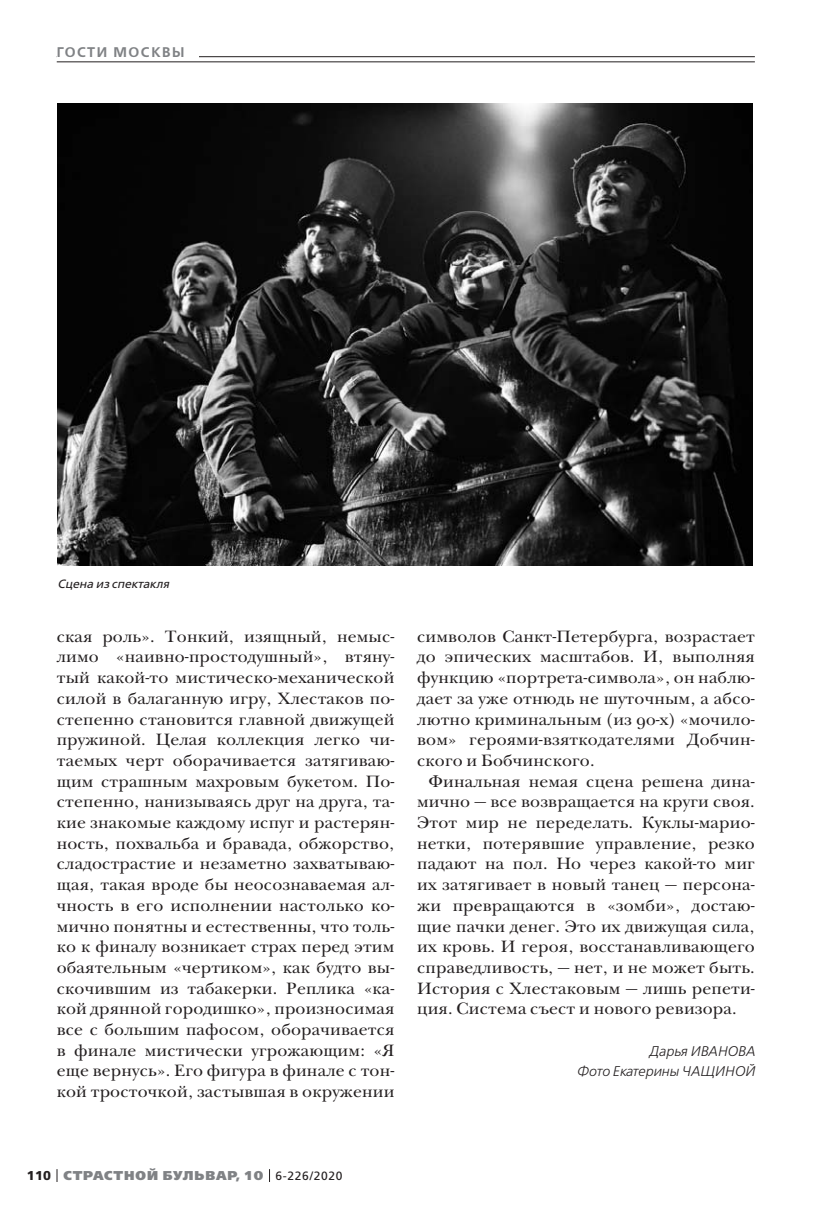
<style>
.page{position:relative;width:823px;height:1219px;background:#fff}
.page>*{position:absolute;margin:0;border:0;box-sizing:border-box;transform-origin:0 0}
.t1{font:17px/20.6px "New Baskerville ITC";letter-spacing:.01em;color:#231f20;text-align:justify}
.t2{font:italic 300 14px/20.8px "Free Set";color:#231f20;text-align:right}
.t3{font:600 14px "Free Set";letter-spacing:.11em;color:#808285}
.t4{font:800 12.8px "Free Set";letter-spacing:.07em;color:#808285}
.t5{font:italic 12px "Free Set";color:#231f20}
.s1{font-weight:700;color:#231f20}
.s2{font-weight:400;font-size:12px;color:#231f20}
</style>
<div class="page">
<svg style="left:57px;top:1169px;width:1px;height:13px"></svg>
<svg style="left:269px;top:1169px;width:1px;height:13px"></svg>
<hr style="left:57px;top:56px;width:697px;height:1px;background:#231f20">
<div style="left:57px;top:41px;width:141px;height:21px;background:#fff"></div>
<hr style="left:57px;top:62px;width:697px;height:1px;background:#231f20">
<img style="left:58px;top:103px;width:694px;height:463px">
<p class="t3" style="left:57px;top:45px;width:129px">ГОСТИ МОСКВЫ</p>
<p class="t5" style="left:58px;top:578px;width:113px">Сцена из спектакля</p>
<p class="t1" style="left:57px;top:627px;width:339px">ская роль». Тонкий, изящный, немыс&shy;лимо «наивно-простодушный», втяну&shy;тый какой-то мистическо-механической силой в балаганную игру, Хлестаков по&shy;степенно становится главной движущей пружиной. Целая коллекция легко чи&shy;таемых черт оборачивается затягиваю&shy;щим страшным махровым букетом. По&shy;степенно, нанизываясь друг на друга, та&shy;кие знакомые каждому испуг и растерян&shy;ность, похвальба и бравада, обжорство, сладострастие и незаметно захватываю&shy;щая, такая вроде бы неосознаваемая ал&shy;чность в его исполнении настолько ко&shy;мично понятны и естественны, что толь&shy;ко к финалу возникает страх перед этим обаятельным «чертиком», как будто вы&shy;скочившим из табакерки. Реплика «ка&shy;кой дрянной городишко», произносимая все с большим пафосом, оборачивается в финале мистически угрожающим: «Я еще вернусь». Его фигура в финале с тон&shy;кой тросточкой, застывшая в окружении</p>
<p class="t1" style="left:417px;top:627px;width:339px">символов Санкт-Петербурга, возрастает до эпических масштабов. И, выполняя функцию «портрета-символа», он наблю&shy;дает за уже отнюдь не шуточным, а абсо&shy;лютно криминальным (из 90-х) «мочило&shy;вом» героями-взяткодателями Добчин&shy;ского и Бобчинского.</p>
<p class="t1" style="left:417px;top:772px;width:339px;text-indent:11px">Финальная немая сцена решена дина&shy;мично — все возвращается на круги своя.<br>Этот мир не переделать. Куклы-марио&shy;нетки, потерявшие управление, резко падают на пол. Но через какой-то миг их затягивает в новый танец — персона&shy;жи превращаются в «зомби», достаю&shy;щие пачки денег. Это их движущая сила, их кровь. И героя, восстанавливающего справедливость, — нет, и не может быть.<br>История с Хлестаковым — лишь репети&shy;ция. Система съест и нового ревизора.</p>
<p class="t2" style="left:576px;top:1041px;width:180px">Дарья ИВАНОВА<br>Фото Екатерины ЧАЩИНОЙ</p>
<p class="t4" style="left:27px;top:1169px;width:317px"><span class="s1">110</span> СТРАСТНОЙ БУЛЬВАР, 10 <span class="s2">6-226/2020</span></p>
</div>
